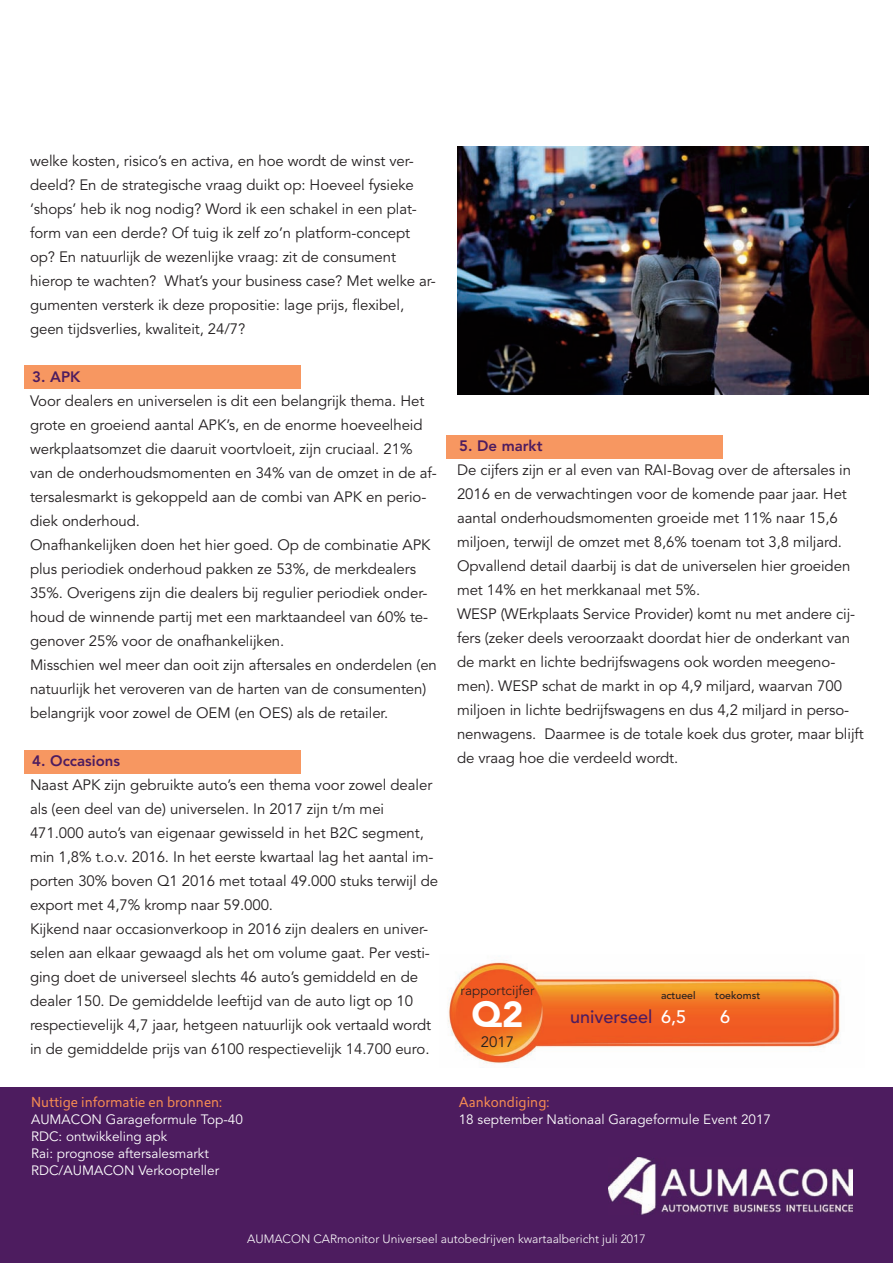
<style>
.page{position:relative;width:893px;height:1263px;background:#fff}
.page>*{position:absolute;margin:0;border:0;box-sizing:border-box;transform-origin:0 0}
.t1{font:900 36px "Avenir";color:#fff}
.t2{font:500 18px "Avenir";color:#4d1c5f}
.t3{font:500 18px "Avenir";color:#fff}
.t4{font:15px/24px "Avenir";letter-spacing:-.005em;color:#231f20}
.t5{font:800 15px "Avenir";color:#4d1c5f}
.t6{font:13.5px/17px "Avenir";color:#fff}
.t7{font:13.5px "Revisal";color:#f68c52}
.t8{font:300 13.5px "Avenir";color:#231f20}
.t9{font:300 12px "Avenir";color:#fff}
.t10{font:500 10.5px "Avenir";color:#231f20}
.s1{color:#fff}
</style>
<div class="page">
<div style="left:446px;top:436px;width:277px;height:23px;background:#f79761"></div>
<div style="left:24px;top:750px;width:276px;height:23px;background:#f79761"></div>
<div style="left:24px;top:365px;width:276px;height:24px;background:#f79761"></div>
<div style="left:0;top:1087px;width:893px;height:176px;background:#4d1c5f"></div>
<img style="left:608px;top:1157px;width:244px;height:57px">
<img style="left:457px;top:146px;width:412px;height:249px">
<img style="left:447px;top:960px;width:393px;height:104px">
<p class="t4" style="left:30px;top:150px;width:407px">welke kosten, risico’s en activa, en hoe wordt de winst ver&shy;deeld? En de strategische vraag duikt op: Hoeveel fysieke ‘shops’ heb ik nog nodig? Word ik een schakel in een plat&shy;form van een derde? Of tuig ik zelf zo’n platform-concept op? En natuurlijk de wezenlijke vraag: zit de consument hierop te wachten? What’s your business case? Met welke ar&shy;gumenten versterk ik deze propositie: lage prijs, flexibel, geen tijdsverlies, kwaliteit, 24/7?</p>
<p class="t5" style="left:32px;top:370px;width:50px">3. APK</p>
<p class="t4" style="left:30px;top:390px;width:408px">Voor dealers en universelen is dit een belangrijk thema. Het grote en groeiend aantal APK’s, en de enorme hoeveelheid werkplaatsomzet die daaruit voortvloeit, zijn cruciaal. 21% van de onderhoudsmomenten en 34% van de omzet in de af&shy;tersalesmarkt is gekoppeld aan de combi van APK en perio&shy;diek onderhoud.<br>Onafhankelijken doen het hier goed. Op de combinatie APK plus periodiek onderhoud pakken ze 53%, de merkdealers 35%. Overigens zijn die dealers bij regulier periodiek onder&shy;houd de winnende partij met een marktaandeel van 60% te&shy;genover 25% voor de onafhankelijken.<br>Misschien wel meer dan ooit zijn aftersales en onderdelen (en natuurlijk het veroveren van de harten van de consumenten) belangrijk voor zowel de OEM (en OES) als de retailer.</p>
<p class="t5" style="left:32px;top:754px;width:89px">4. Occasions</p>
<p class="t4" style="left:30px;top:774px;width:410px">Naast APK zijn gebruikte auto’s een thema voor zowel dealer als (een deel van de) universelen. In 2017 zijn t/m mei 471.000 auto’s van eigenaar gewisseld in het B2C segment, min 1,8% t.o.v. 2016. In het eerste kwartaal lag het aantal im&shy;porten 30% boven Q1 2016 met totaal 49.000 stuks terwijl de export met 4,7% kromp naar 59.000.<br>Kijkend naar occasionverkoop in 2016 zijn dealers en univer&shy;selen aan elkaar gewaagd als het om volume gaat. Per vesti&shy;ging doet de universeel slechts 46 auto’s gemiddeld en de dealer 150. De gemiddelde leeftijd van de auto ligt op 10 respectievelijk 4,7 jaar, hetgeen natuurlijk ook vertaald wordt in de gemiddelde prijs van 6100 respectievelijk 14.700 euro.</p>
<p class="t7" style="left:31px;top:1093px;width:193px">Nuttige informatie en bronnen:</p>
<p class="t6" style="left:31px;top:1112px;width:213px">AUMACON Garageformule Top-40<br>RDC: ontwikkeling apk<br>Rai: prognose aftersalesmarkt<br>RDC/AUMACON Verkoopteller</p>
<p class="t5" style="left:459px;top:440px;width:85px">5. De markt</p>
<p class="t4" style="left:457px;top:459px;width:408px">De cijfers zijn er al even van RAI-Bovag over de aftersales in 2016 en de verwachtingen voor de komende paar jaar. Het aantal onderhoudsmomenten groeide met 11% naar 15,6 miljoen, terwijl de omzet met 8,6% toenam tot 3,8 miljard.<br>Opvallend detail daarbij is dat de universelen hier groeiden met 14% en het merkkanaal met 5%.<br>WESP (WErkplaats Service Provider) komt nu met andere cij&shy;fers (zeker deels veroorzaakt doordat hier de onderkant van de markt en lichte bedrijfswagens ook worden meegeno&shy;men). WESP schat de markt in op 4,9 miljard, waarvan 700 miljoen in lichte bedrijfswagens en dus 4,2 miljard in perso&shy;nenwagens. Daarmee is de totale koek dus groter, maar blijft de vraag hoe die verdeeld wordt.</p>
<p class="t8" style="left:461px;top:985px;width:75px">rapportcijfer</p>
<h1 class="t1" style="left:472px;top:999px;width:53px">Q2</h1>
<p class="t4" style="left:481px;top:1031px;width:35px">2017</p>
<p class="t10" style="left:661px;top:991px;width:36px">actueel</p>
<p class="t10" style="left:715px;top:991px;width:47px">toekomst</p>
<p class="t2" style="left:570px;top:1009px;width:118px">universeel <span class="s1">6,5</span></p>
<p class="t3" style="left:720px;top:1009px;width:12px">6</p>
<p class="t7" style="left:459px;top:1093px;width:92px">Aankondiging:</p>
<p class="t6" style="left:459px;top:1112px;width:314px">18 september Nationaal Garageformule Event 2017</p>
<p class="t9" style="left:247px;top:1233px;width:400px">AUMACON CARmonitor Universeel autobedrijven kwartaalbericht juli 2017</p>
</div>
